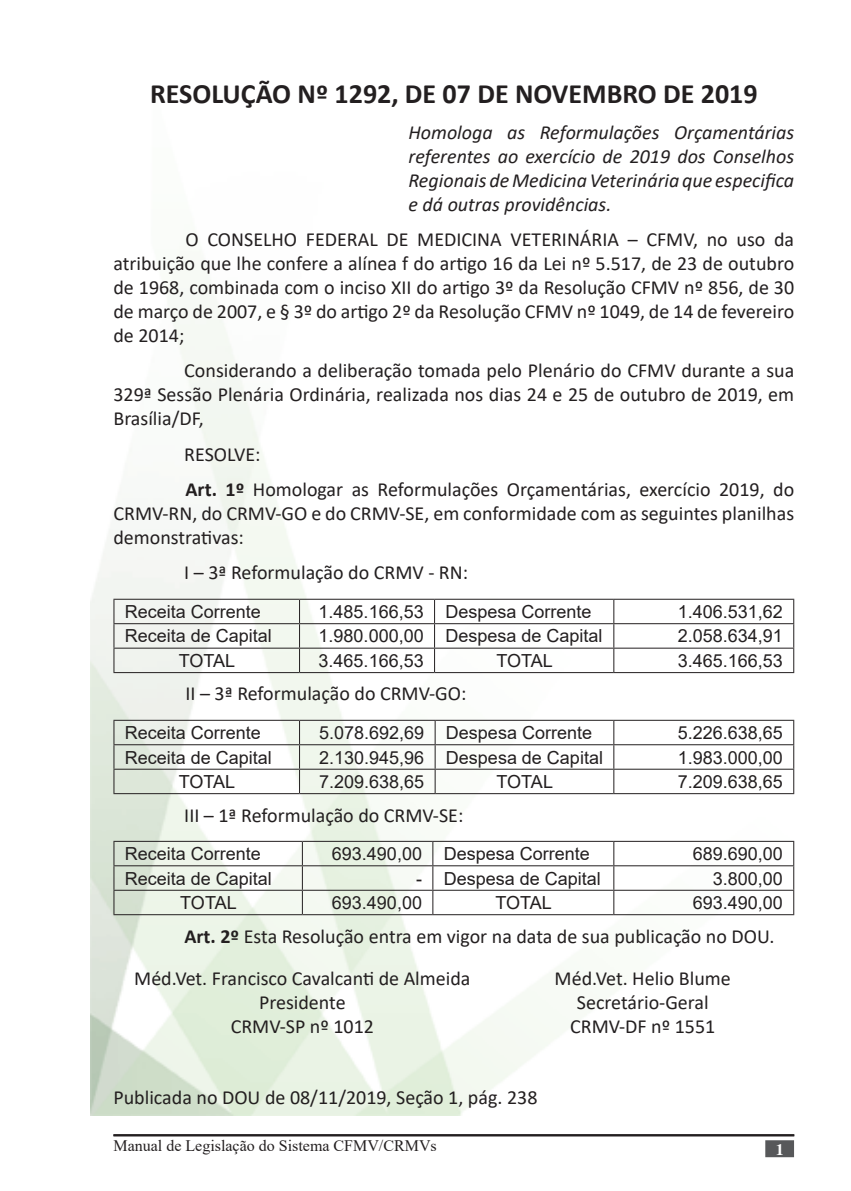
<style>
.page{position:relative;width:851px;height:1191px;background:#fff}
.page>*{position:absolute;margin:0;border:0;box-sizing:border-box;transform-origin:0 0}
.t1{font:700 28px "Calibri";color:#231f20}
.Corpo_de_texto{font:20px/24px "Calibri";color:#231f20;text-align:justify}
.Recuo_de_corpo_de_te{font:italic 20px/24px "Calibri";color:#231f20;text-align:justify}
.t2{font:18px "Arial";color:#231f20}
.t3{font:16px "Times New Roman";color:#231f20}
.Apresentação{font:700 16px "Times";color:#fff}
.s1{font-weight:700}
</style>
<div class="page">
<div style="left:765px;top:1140px;width:28px;height:17px;background:#57585a;border:2px solid #57585a"></div>
<img style="left:91px;top:308px;width:703px;height:807px">
<hr style="left:113px;top:1134px;width:681px;height:2px;background:#231f20">
<hr style="left:113px;top:599px;width:186px;height:1px;background:#231f20">
<hr style="left:299px;top:599px;width:135px;height:1px;background:#231f20">
<hr style="left:434px;top:599px;width:179px;height:1px;background:#231f20">
<hr style="left:613px;top:599px;width:181px;height:1px;background:#231f20">
<hr style="left:113px;top:623px;width:186px;height:1px;background:#231f20">
<hr style="left:299px;top:623px;width:135px;height:1px;background:#231f20">
<hr style="left:434px;top:623px;width:179px;height:1px;background:#231f20">
<hr style="left:613px;top:623px;width:181px;height:1px;background:#231f20">
<hr style="left:113px;top:647px;width:186px;height:1px;background:#231f20">
<hr style="left:299px;top:647px;width:135px;height:1px;background:#231f20">
<hr style="left:434px;top:647px;width:179px;height:1px;background:#231f20">
<hr style="left:613px;top:647px;width:181px;height:1px;background:#231f20">
<hr style="left:113px;top:672px;width:186px;height:1px;background:#231f20">
<hr style="left:299px;top:672px;width:135px;height:1px;background:#231f20">
<hr style="left:434px;top:672px;width:179px;height:1px;background:#231f20">
<hr style="left:613px;top:672px;width:181px;height:1px;background:#231f20">
<svg style="left:113px;top:600px;width:1px;height:72px"></svg>
<svg style="left:299px;top:600px;width:1px;height:72px"></svg>
<svg style="left:434px;top:600px;width:1px;height:72px"></svg>
<svg style="left:613px;top:600px;width:1px;height:72px"></svg>
<svg style="left:793px;top:600px;width:1px;height:72px"></svg>
<hr style="left:113px;top:720px;width:186px;height:1px;background:#231f20">
<hr style="left:299px;top:720px;width:136px;height:1px;background:#231f20">
<hr style="left:435px;top:720px;width:178px;height:1px;background:#231f20">
<hr style="left:613px;top:720px;width:181px;height:1px;background:#231f20">
<hr style="left:113px;top:744px;width:186px;height:1px;background:#231f20">
<hr style="left:299px;top:744px;width:136px;height:1px;background:#231f20">
<hr style="left:435px;top:744px;width:178px;height:1px;background:#231f20">
<hr style="left:613px;top:744px;width:181px;height:1px;background:#231f20">
<hr style="left:113px;top:768px;width:186px;height:1px;background:#231f20">
<hr style="left:299px;top:768px;width:136px;height:1px;background:#231f20">
<hr style="left:435px;top:768px;width:178px;height:1px;background:#231f20">
<hr style="left:613px;top:768px;width:181px;height:1px;background:#231f20">
<hr style="left:113px;top:793px;width:186px;height:1px;background:#231f20">
<hr style="left:299px;top:793px;width:136px;height:1px;background:#231f20">
<hr style="left:435px;top:793px;width:178px;height:1px;background:#231f20">
<hr style="left:613px;top:793px;width:181px;height:1px;background:#231f20">
<svg style="left:113px;top:721px;width:1px;height:72px"></svg>
<svg style="left:299px;top:721px;width:1px;height:72px"></svg>
<svg style="left:434px;top:721px;width:1px;height:72px"></svg>
<svg style="left:613px;top:721px;width:1px;height:72px"></svg>
<svg style="left:793px;top:721px;width:1px;height:72px"></svg>
<hr style="left:113px;top:841px;width:189px;height:1px;background:#231f20">
<hr style="left:302px;top:841px;width:131px;height:1px;background:#231f20">
<hr style="left:433px;top:841px;width:180px;height:1px;background:#231f20">
<hr style="left:613px;top:841px;width:181px;height:1px;background:#231f20">
<hr style="left:113px;top:865px;width:189px;height:1px;background:#231f20">
<hr style="left:302px;top:865px;width:131px;height:1px;background:#231f20">
<hr style="left:433px;top:865px;width:180px;height:1px;background:#231f20">
<hr style="left:613px;top:865px;width:181px;height:1px;background:#231f20">
<hr style="left:113px;top:889px;width:189px;height:1px;background:#231f20">
<hr style="left:302px;top:889px;width:131px;height:1px;background:#231f20">
<hr style="left:433px;top:889px;width:180px;height:1px;background:#231f20">
<hr style="left:613px;top:889px;width:181px;height:1px;background:#231f20">
<hr style="left:113px;top:914px;width:189px;height:1px;background:#231f20">
<hr style="left:302px;top:914px;width:131px;height:1px;background:#231f20">
<hr style="left:433px;top:914px;width:180px;height:1px;background:#231f20">
<hr style="left:613px;top:914px;width:181px;height:1px;background:#231f20">
<svg style="left:113px;top:842px;width:1px;height:72px"></svg>
<svg style="left:302px;top:842px;width:1px;height:72px"></svg>
<svg style="left:432px;top:842px;width:1px;height:72px"></svg>
<svg style="left:613px;top:842px;width:1px;height:72px"></svg>
<svg style="left:793px;top:842px;width:1px;height:72px"></svg>
<p class="t1" style="left:150px;top:74px;width:609px">RESOLUÇÃO Nº 1292, DE 07 DE NOVEMBRO DE 2019</p>
<p class="Recuo_de_corpo_de_te" style="left:408px;top:119px;width:387px">Homologa as Reformulações Orçamentárias referentes ao exercício de 2019 dos Conselhos Regionais de Medicina Veterinária que especifica e dá outras providências.</p>
<p class="Corpo_de_texto" style="left:113px;top:227px;width:682px;text-indent:72px">O CONSELHO FEDERAL DE MEDICINA VETERINÁRIA – CFMV, no uso da atribuição que lhe confere a alínea f do artigo 16 da Lei nº 5.517, de 23 de outubro de 1968, combinada com o inciso XII do artigo 3º da Resolução CFMV nº 856, de 30 de março de 2007, e § 3º do artigo 2º da Resolução CFMV nº 1049, de 14 de fevereiro de 2014;</p>
<p class="Corpo_de_texto" style="left:113px;top:358px;width:682px;text-indent:71px">Considerando a deliberação tomada pelo Plenário do CFMV durante a sua 329ª Sessão Plenária Ordinária, realizada nos dias 24 e 25 de outubro de 2019, em Brasília/DF,</p>
<p class="Corpo_de_texto" style="left:184px;top:441px;width:78px">RESOLVE:</p>
<p class="Corpo_de_texto" style="left:113px;top:477px;width:682px;text-indent:72px"><span class="s1">Art. 1º</span> Homologar as Reformulações Orçamentárias, exercício 2019, do CRMV-RN, do CRMV-GO e do CRMV-SE, em conformidade com as seguintes planilhas demonstrativas:</p>
<p class="Corpo_de_texto" style="left:184px;top:560px;width:285px">I – 3ª Reformulação do CRMV - RN:</p>
<p class="t2" style="left:125px;top:599px;width:138px">Receita Corrente</p>
<p class="t2" style="left:318px;top:599px;width:107px">1.485.166,53</p>
<p class="t2" style="left:445px;top:599px;width:148px">Despesa Corrente</p>
<p class="t2" style="left:677px;top:599px;width:107px">1.406.531,62</p>
<p class="t2" style="left:125px;top:624px;width:149px">Receita de Capital</p>
<p class="t2" style="left:318px;top:624px;width:107px">1.980.000,00</p>
<p class="t2" style="left:445px;top:624px;width:159px">Despesa de Capital</p>
<p class="t2" style="left:677px;top:624px;width:107px">2.058.634,91</p>
<p class="t2" style="left:179px;top:648px;width:58px">TOTAL</p>
<p class="t2" style="left:318px;top:648px;width:107px">3.465.166,53</p>
<p class="t2" style="left:496px;top:648px;width:58px">TOTAL</p>
<p class="t2" style="left:677px;top:648px;width:107px">3.465.166,53</p>
<p class="Corpo_de_texto" style="left:185px;top:681px;width:282px">II – 3ª Reformulação do CRMV-GO:</p>
<p class="t2" style="left:125px;top:720px;width:138px">Receita Corrente</p>
<p class="t2" style="left:319px;top:720px;width:107px">5.078.692,69</p>
<p class="t2" style="left:446px;top:720px;width:148px">Despesa Corrente</p>
<p class="t2" style="left:677px;top:720px;width:107px">5.226.638,65</p>
<p class="t2" style="left:125px;top:745px;width:149px">Receita de Capital</p>
<p class="t2" style="left:319px;top:745px;width:107px">2.130.945,96</p>
<p class="t2" style="left:446px;top:745px;width:158px">Despesa de Capital</p>
<p class="t2" style="left:677px;top:745px;width:107px">1.983.000,00</p>
<p class="t2" style="left:179px;top:769px;width:58px">TOTAL</p>
<p class="t2" style="left:319px;top:769px;width:107px">7.209.638,65</p>
<p class="t2" style="left:496px;top:769px;width:58px">TOTAL</p>
<p class="t2" style="left:677px;top:769px;width:107px">7.209.638,65</p>
<p class="Corpo_de_texto" style="left:184px;top:802px;width:280px">III – 1ª Reformulação do CRMV-SE:</p>
<p class="t2" style="left:125px;top:841px;width:138px">Receita Corrente</p>
<p class="t2" style="left:332px;top:841px;width:92px">693.490,00</p>
<p class="t2" style="left:443px;top:841px;width:148px">Despesa Corrente</p>
<p class="t2" style="left:692px;top:841px;width:92px">689.690,00</p>
<p class="t2" style="left:125px;top:866px;width:149px">Receita de Capital</p>
<p class="t2" style="left:416px;top:866px;width:7px">-</p>
<p class="t2" style="left:443px;top:866px;width:159px">Despesa de Capital</p>
<p class="t2" style="left:712px;top:866px;width:72px">3.800,00</p>
<p class="t2" style="left:180px;top:890px;width:58px">TOTAL</p>
<p class="t2" style="left:332px;top:890px;width:92px">693.490,00</p>
<p class="t2" style="left:495px;top:890px;width:58px">TOTAL</p>
<p class="t2" style="left:692px;top:890px;width:92px">693.490,00</p>
<p class="Corpo_de_texto" style="left:184px;top:923px;width:591px"><span class="s1">Art. 2º</span> Esta Resolução entra em vigor na data de sua publicação no DOU.</p>
<p class="Corpo_de_texto" style="left:134px;top:965px;width:338px">Méd.Vet. Francisco Cavalcanti de Almeida</p>
<p class="Corpo_de_texto" style="left:259px;top:989px;width:88px">Presidente</p>
<p class="Corpo_de_texto" style="left:231px;top:1013px;width:145px">CRMV-SP nº 1012</p>
<p class="Corpo_de_texto" style="left:554px;top:965px;width:178px">Méd.Vet. Helio Blume</p>
<p class="Corpo_de_texto" style="left:576px;top:989px;width:133px">Secretário-Geral</p>
<p class="Corpo_de_texto" style="left:570px;top:1013px;width:147px">CRMV-DF nº 1551</p>
<p class="Corpo_de_texto" style="left:113px;top:1084px;width:425px">Publicada no DOU de 08/11/2019, Seção 1, pág. 238</p>
<p class="t3" style="left:113px;top:1134px;width:325px">Manual de Legislação do Sistema CFMV/CRMVs</p>
<p class="Apresentação" style="left:775px;top:1140px;width:9px">1</p>
</div>
